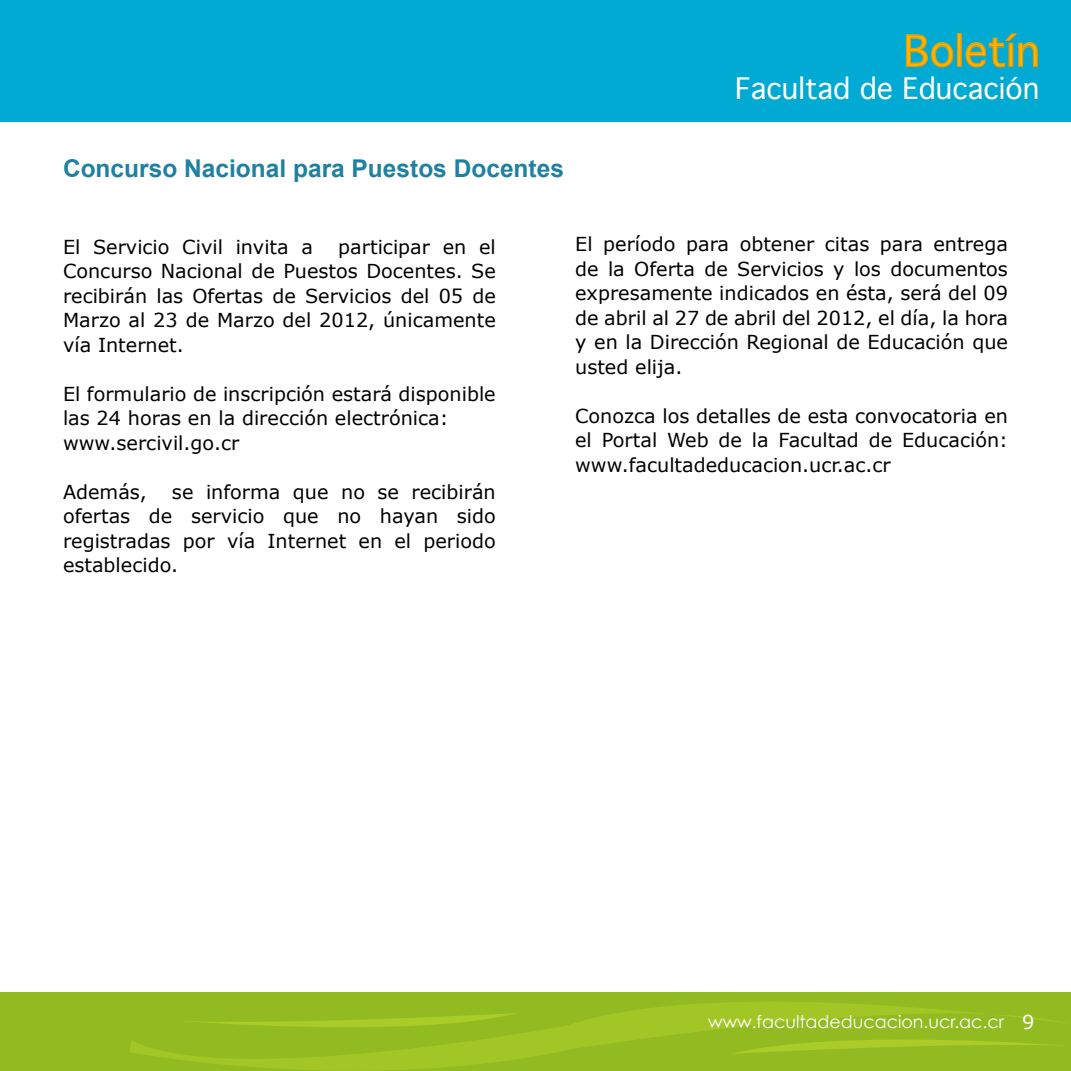
<style>
.page{position:relative;width:1071px;height:1071px;background:#fff}
.page>*{position:absolute;margin:0;border:0;box-sizing:border-box;transform-origin:0 0}
.t1{font:41.12px "Geneva";color:#fab700}
.t2{font:28.35px "Geneva";color:#fff}
.t3{font:700 24.5px "Arial";color:#1f81a2}
.t4{font:19.25px/24.5px "Verdana";color:#000;text-align:justify}
.t5{font:19.25px "Verdana";color:#fff}
.t6{font:17.5px "Century Gothic";color:#fff}
</style>
<div class="page">
<div style="left:0;top:0;width:1071px;height:121px;background:#00aad2"></div>
<div style="left:0;top:993px;width:1071px;height:78px;background:#91bb20"></div>
<svg style="left:130px;top:1002px;width:933px;height:69px"></svg>
<svg style="left:732px;top:1040px;width:331px;height:14px"></svg>
<svg style="left:178px;top:1013px;width:340px;height:14px"></svg>
<svg style="left:905px;top:34px;width:49px;height:34px"></svg>
<div style="left:957px;top:33px;width:5px;height:34px;border:1px solid #f29400"></div>
<svg style="left:965px;top:33px;width:73px;height:35px"></svg>
<h1 class="t1" style="left:904px;top:25px;width:138px">Boletín</h1>
<h2 class="t2" style="left:735px;top:70px;width:306px">Facultad de Educación</h2>
<p class="t3" style="left:63px;top:154px;width:503px">Concurso Nacional para Puestos Docentes</p>
<p class="t4" style="left:63px;top:234px;width:434px;text-indent:275px">participar en el Concurso Nacional de Puestos Docentes. Se recibirán las Ofertas de Servicios del 05 de Marzo al 23 de Marzo del 2012, únicamente vía Internet.</p>
<p class="t4" style="left:63px;top:381px;width:434px;text-align:left">El formulario de inscripción estará disponible las 24 horas en la dirección electrónica: www.sercivil.go.cr</p>
<p class="t4" style="left:63px;top:479px;width:85px">Además,</p>
<p class="t4" style="left:63px;top:234px;width:251px">El Servicio Civil invita a</p>
<p class="t4" style="left:63px;top:479px;width:434px;text-indent:109px">se informa que no se recibirán ofertas de servicio que no hayan sido registradas por vía Internet en el periodo establecido.</p>
<p class="t4" style="left:575px;top:231px;width:434px">El período para obtener citas para entrega de la Oferta de Servicios y los documentos expresamente indicados en ésta, será del 09 de abril al 27 de abril del 2012, el día, la hora y en la Dirección Regional de Educación que usted elija.</p>
<p class="t4" style="left:575px;top:403px;width:434px">Conozca los detalles de esta convocatoria en el Portal Web de la Facultad de Educación: www.facultadeducacion.ucr.ac.cr</p>
<p class="t6" style="left:708px;top:1011px;width:297px">www.facultadeducacion.ucr.ac.cr</p>
<p class="t5" style="left:1022px;top:1010px;width:14px">9</p>
</div>
